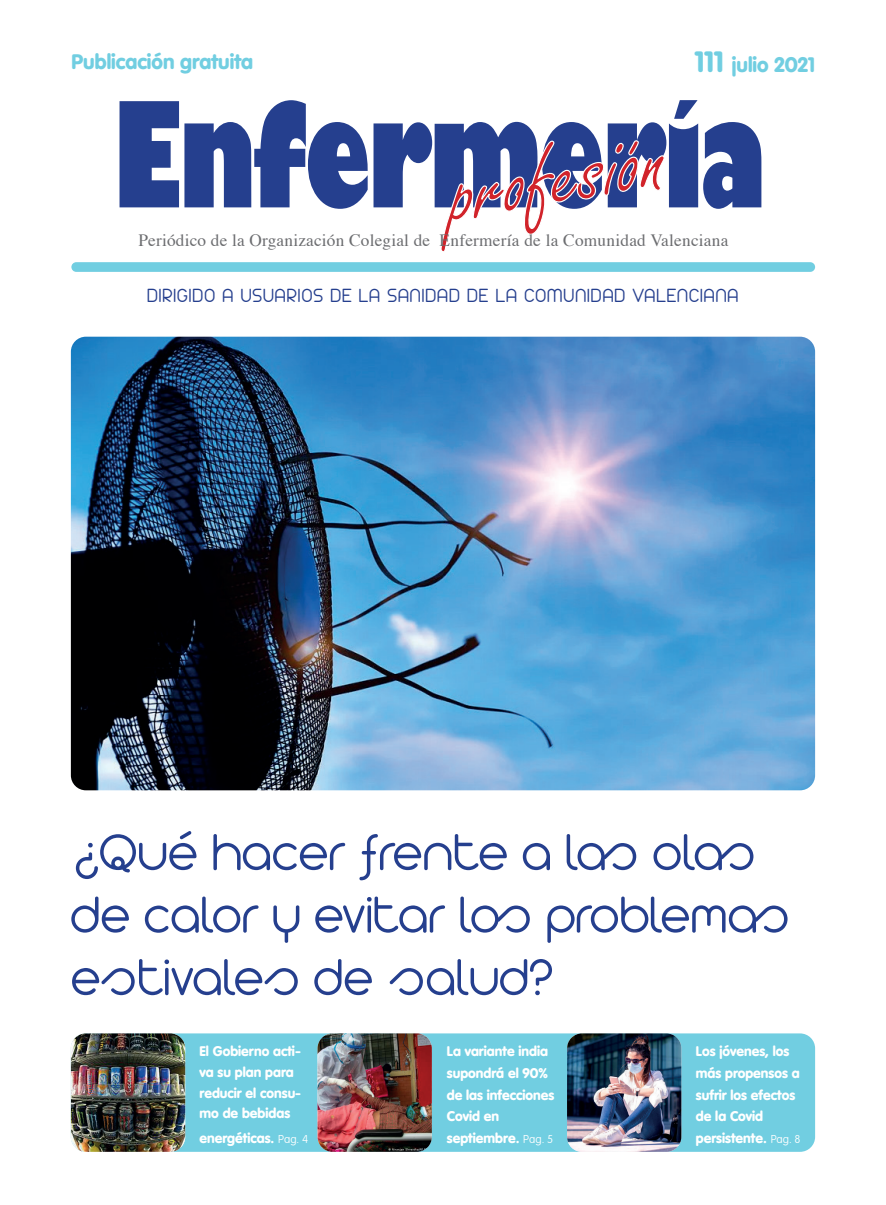
<style>
.page{position:relative;width:886px;height:1205px;background:#fff}
.page>*{position:absolute;margin:0;border:0;box-sizing:border-box;transform-origin:0 0}
.t1{font:300 56.25px "Arista 2.0 Alternate";letter-spacing:.01em;color:#253f8e}
.t2{font:300 20.75px "Arista 2.0";letter-spacing:.05em;color:#253f8e}
.t3{font:900 20.75px "VAG Rounded";color:#71cee1}
.t4{font:17.25px "Times";letter-spacing:.01em;color:#6c6d70}
.t5{font:900 13.75px/21.6px "VAG Rounded";color:#fff}
.s1{font-size:29px}
.s2{font-weight:100;font-size:11.25px}
</style>
<div class="page">
<div style="left:71px;top:1033px;width:744px;height:119px;background:#71cee1;border-radius:15px"></div>
<img style="left:71px;top:1033px;width:114px;height:119px">
<img style="left:317px;top:1033px;width:115px;height:119px">
<img style="left:567px;top:1033px;width:114px;height:119px">
<svg style="left:120px;top:100px;width:641px;height:109px;fill:#253f8e"></svg>
<svg style="left:440px;top:140px;width:225px;height:112px"></svg>
<div style="left:71px;top:262px;width:744px;height:10px;background:#71cee1;border-radius:5px"></div>
<img style="left:71px;top:337px;width:744px;height:453px">
<p class="t3" style="left:71px;top:49px;width:183px">Publicación gratuita</p>
<p class="t3" style="left:695px;top:52px;width:122px"><span class="s1">111</span> julio 2021</p>
<p class="t4" style="left:138px;top:224px;width:591px">Periódico de la Organización Colegial de Enfermería de la Comunidad Valenciana</p>
<p class="t2" style="left:147px;top:280px;width:593px">DIRIGIDO A USUARIOS DE LA SANIDAD DE LA COMUNIDAD VALENCIANA</p>
<p class="t1" style="left:71px;top:820px;width:686px">¿Qué hacer frente a las olas</p>
<p class="t1" style="left:71px;top:882px;width:720px">de calor y evitar los problemas</p>
<p class="t1" style="left:71px;top:945px;width:483px">estivales de salud?</p>
<p class="t5" style="left:199px;top:1041px;width:103px;line-height:20.8px">El Gobierno acti&shy;va su plan para reducir el consu&shy;mo de bebidas</p>
<p class="t5" style="left:199px;top:1127px;width:110px">energéticas. <span class="s2">Pag. 4</span></p>
<p class="t5" style="left:447px;top:1041px;width:109px">La variante india supondrá el 90% de las infecciones<br>Covid en</p>
<p class="t5" style="left:447px;top:1127px;width:108px">septiembre. <span class="s2">Pag. 5</span></p>
<p class="t5" style="left:696px;top:1041px;width:105px">Los jóvenes, los más propensos a sufrir los efectos de la Covid</p>
<p class="t5" style="left:696px;top:1127px;width:106px">persistente. <span class="s2">Pag. 8</span></p>
</div>
